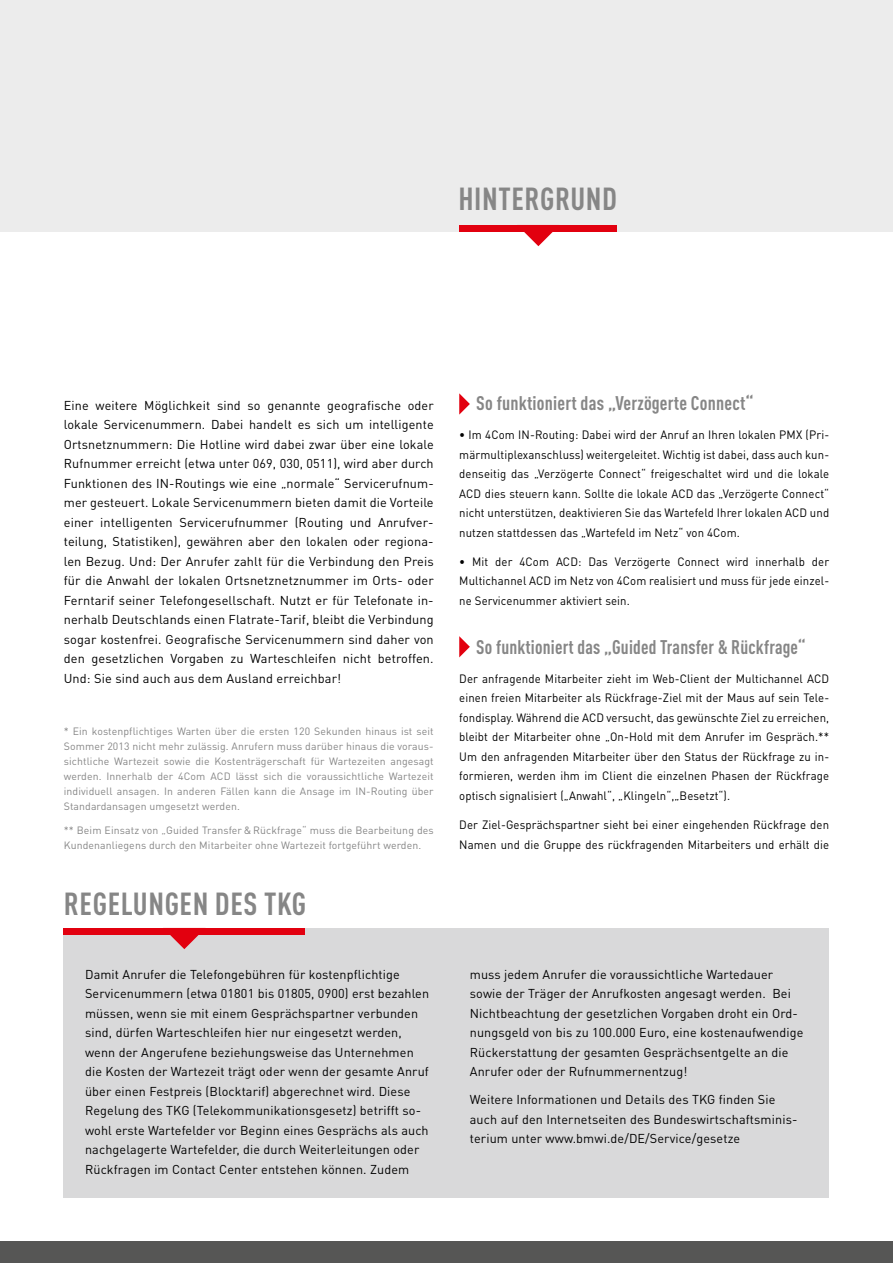
<style>
.page{position:relative;width:893px;height:1263px;background:#fff}
.page>*{position:absolute;margin:0;border:0;box-sizing:border-box;transform-origin:0 0}
.t1{font:700 condensed 31.5px "DINOT";letter-spacing:.02em;color:#868686}
.t2{font:700 condensed 19.5px "DINOT";letter-spacing:.01em;color:#868686}
.t3{font:12.75px/19.5px "DINOT";letter-spacing:.01em;color:#000}
.t4{font:12px/19.5px "DINOT";letter-spacing:.01em;color:#000;text-align:justify;scale:.95 1}
.t5{font:10.5px/15px "DINOT";letter-spacing:.01em;color:#868686;text-align:justify}
</style>
<div class="page">
<div style="left:0;top:0;width:893px;height:231px;background:#ececec"></div>
<div style="left:0;top:1242px;width:893px;height:21px;background:#565655"></div>
<div style="left:459px;top:225px;width:158px;height:6px;background:#e2000f"></div>
<svg style="left:517px;top:231px;width:43px;height:15px"></svg>
<div style="left:64px;top:928px;width:765px;height:270px;background:#d9d9da"></div>
<div style="left:64px;top:928px;width:241px;height:6px;background:#e2000f"></div>
<svg style="left:459px;top:393px;width:11px;height:22px"></svg>
<svg style="left:163px;top:934px;width:43px;height:15px"></svg>
<svg style="left:459px;top:636px;width:11px;height:21px"></svg>
<h1 class="t1" style="left:458px;top:180px;width:160px">Hintergrund</h1>
<p class="t3" style="left:64px;top:395px;width:371px;text-align:justify">Eine weitere Möglichkeit sind so genannte geografische oder lokale Servicenummern. Dabei handelt es sich um intelligente Ortsnetznummern: Die Hotline wird dabei zwar über eine lokale Rufnummer erreicht (etwa unter 069, 030, 0511), wird aber durch Funktionen des IN-Routings wie eine „normale“ Servicerufnum&shy;mer gesteuert. Lokale Servicenummern bieten damit die Vorteile einer intelligenten Servicerufnummer (Routing und Anrufver&shy;teilung, Statistiken), gewähren aber den lokalen oder regiona&shy;len Bezug. Und: Der Anrufer zahlt für die Verbindung den Preis für die Anwahl der lokalen Ortsnetznetznummer im Orts- oder Ferntarif seiner Telefongesellschaft. Nutzt er für Telefonate in&shy;nerhalb Deutschlands einen Flatrate-Tarif, bleibt die Verbindung sogar kostenfrei. Geografische Servicenummern sind daher von den gesetzlichen Vorgaben zu Warteschleifen nicht betroffen.<br>Und: Sie sind auch aus dem Ausland erreichbar!</p>
<p class="t5" style="left:64px;top:723px;width:371px">* Ein kostenpflichtiges Warten über die ersten 120 Sekunden hinaus ist seit Sommer 2013 nicht mehr zulässig. Anrufern muss darüber hinaus die voraus&shy;sichtliche Wartezeit sowie die Kostenträgerschaft für Wartezeiten angesagt werden. Innerhalb der 4Com ACD lässt sich die voraussichtliche Wartezeit individuell ansagen. In anderen Fällen kann die Ansage im IN-Routing über Standardansagen umgesetzt werden.</p>
<p class="t5" style="left:64px;top:822px;width:371px">** Beim Einsatz von „Guided Transfer &amp; Rückfrage“ muss die Bearbeitung des<br>Kundenanliegens durch den Mitarbeiter ohne Wartezeit fortgeführt werden.</p>
<h1 class="t1" style="left:64px;top:885px;width:241px">Regelungen des TKG</h1>
<p class="t3" style="left:85px;top:964px;width:346px">Damit Anrufer die Telefongebühren für kostenpflichtige Servicenummern (etwa 01801 bis 01805, 0900) erst bezahlen müssen, wenn sie mit einem Gesprächspartner verbunden sind, dürfen Warteschleifen hier nur eingesetzt werden, wenn der Angerufene beziehungsweise das Unternehmen die Kosten der Wartezeit trägt oder wenn der gesamte Anruf über einen Festpreis (Blocktarif) abgerechnet wird. Diese Regelung des TKG (Telekommunikationsgesetz) betrifft so&shy;wohl erste Wartefelder vor Beginn eines Gesprächs als auch nachgelagerte Wartefelder, die durch Weiterleitungen oder Rückfragen im Contact Center entstehen können. Zudem</p>
<h2 class="t2" style="left:476px;top:391px;width:279px">So funktioniert das „Verzögerte Connect“</h2>
<p class="t4" style="left:459px;top:425px;width:391px">• Im 4Com IN-Routing: Dabei wird der Anruf an Ihren lokalen PMX (Pri&shy;märmultiplexanschluss) weitergeleitet. Wichtig ist dabei, dass auch kun&shy;denseitig das „Verzögerte Connect“ freigeschaltet wird und die lokale ACD dies steuern kann. Sollte die lokale ACD das „Verzögerte Connect“ nicht unterstützen, deaktivieren Sie das Wartefeld Ihrer lokalen ACD und nutzen stattdessen das „Wartefeld im Netz“ von 4Com.</p>
<p class="t4" style="left:459px;top:551px;width:391px">• Mit der 4Com ACD: Das Verzögerte Connect wird innerhalb der Multichannel ACD im Netz von 4Com realisiert und muss für jede einzel&shy;ne Servicenummer aktiviert sein.</p>
<h2 class="t2" style="left:476px;top:635px;width:331px">So funktioniert das „Guided Transfer &amp; Rückfrage“</h2>
<p class="t4" style="left:459px;top:668px;width:391px">Der anfragende Mitarbeiter zieht im Web-Client der Multichannel ACD einen freien Mitarbeiter als Rückfrage-Ziel mit der Maus auf sein Tele&shy;fondisplay. Während die ACD versucht, das gewünschte Ziel zu erreichen, bleibt der Mitarbeiter ohne „On-Hold mit dem Anrufer im Gespräch.** Um den anfragenden Mitarbeiter über den Status der Rückfrage zu in&shy;formieren, werden ihm im Client die einzelnen Phasen der Rückfrage optisch signalisiert („Anwahl“, „Klingeln“,„Besetzt“).</p>
<p class="t4" style="left:459px;top:815px;width:391px">Der Ziel-Gesprächspartner sieht bei einer eingehenden Rückfrage den<br>Namen und die Gruppe des rückfragenden Mitarbeiters und erhält die</p>
<p class="t3" style="left:470px;top:964px;width:335px">muss jedem Anrufer die voraussichtliche Wartedauer sowie der Träger der Anrufkosten angesagt werden. Bei Nichtbeachtung der gesetzlichen Vorgaben droht ein Ord&shy;nungsgeld von bis zu 100.000 Euro, eine kostenaufwendige Rückerstattung der gesamten Gesprächsentgelte an die Anrufer oder der Rufnummernentzug!</p>
<p class="t3" style="left:470px;top:1089px;width:329px">Weitere Informationen und Details des TKG finden Sie auch auf den Internetseiten des Bundeswirtschaftsminis&shy;terium unter www.bmwi.de/DE/Service/gesetze</p>
</div>
